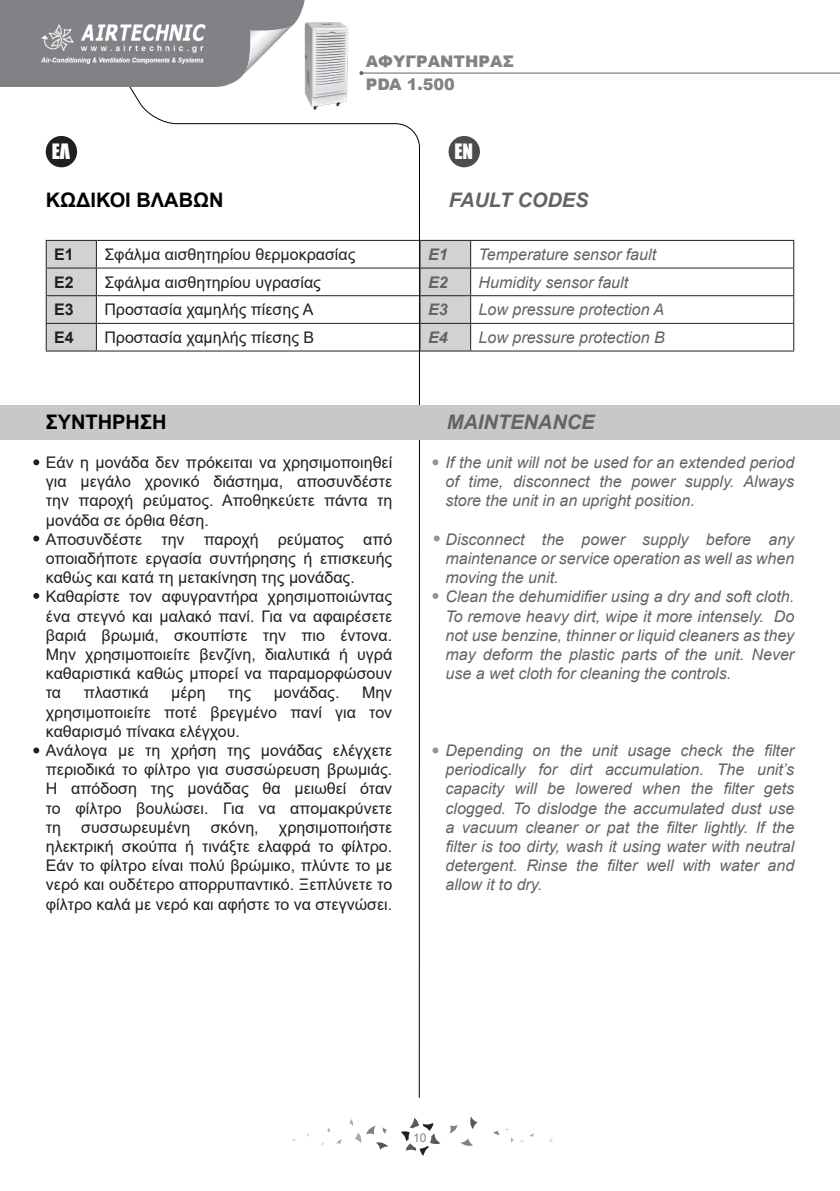
<style>
.page{position:relative;width:840px;height:1191px;background:#fff}
.page>*{position:absolute;margin:0;border:0;box-sizing:border-box;transform-origin:0 0}
.t1{font:700 20px "Arial";color:#000}
.t2{font:italic 700 20px "Arial";color:#636366}
.t3{font:19.4px "Impact";color:#fff}
.t4{font:16px/19.2px "Arial";color:#231f20;text-align:justify}
.t5{font:italic 16px/19.2px "Arial";color:#636366;text-align:justify}
.t6{font:900 16px "Arial";color:#808285}
.t7{font:700 16px "Arial";color:#231f20}
.t8{font:italic 700 16px "Arial";color:#636366}
.t9{font:12px "Arial";color:#808285}
</style>
<div class="page">
<svg style="left:401px;top:1118px;width:39px;height:37px"></svg>
<svg style="left:349px;top:1119px;width:39px;height:30px"></svg>
<svg style="left:337px;top:1139px;width:5px;height:4px"></svg>
<svg style="left:449px;top:1116px;width:28px;height:30px"></svg>
<svg style="left:493px;top:1128px;width:20px;height:14px"></svg>
<svg style="left:520px;top:1133px;width:14px;height:9px"></svg>
<div style="left:408px;top:1125px;width:23px;height:23px;background:#fff;border-radius:50%"></div>
<svg style="left:73px;top:72px;width:347px;height:1026px"></svg>
<div style="left:0;top:405px;width:839px;height:34px;background:#c7c8ca"></div>
<svg style="left:33px;top:459px;width:6px;height:6px"></svg>
<svg style="left:33px;top:535px;width:6px;height:6px"></svg>
<svg style="left:33px;top:747px;width:6px;height:6px"></svg>
<svg style="left:33px;top:593px;width:6px;height:6px"></svg>
<svg style="left:432px;top:459px;width:6px;height:6px"></svg>
<svg style="left:433px;top:535px;width:6px;height:6px"></svg>
<svg style="left:432px;top:593px;width:6px;height:6px"></svg>
<svg style="left:432px;top:747px;width:6px;height:6px"></svg>
<hr style="left:96px;top:240px;width:324px;height:1px;background:#231f20">
<hr style="left:470px;top:240px;width:323px;height:1px;background:#231f20">
<hr style="left:96px;top:267px;width:324px;height:1px;background:#231f20">
<hr style="left:470px;top:267px;width:323px;height:1px;background:#231f20">
<hr style="left:96px;top:295px;width:324px;height:1px;background:#231f20">
<hr style="left:470px;top:295px;width:323px;height:1px;background:#231f20">
<hr style="left:96px;top:323px;width:324px;height:1px;background:#231f20">
<svg style="left:46px;top:240px;width:51px;height:110px;background:#c5c5c7"></svg>
<hr style="left:470px;top:323px;width:323px;height:1px;background:#231f20">
<svg style="left:419px;top:240px;width:52px;height:110px;background:#c3c3c5"></svg>
<hr style="left:46px;top:350px;width:50px;height:1px;background:#231f20">
<hr style="left:96px;top:350px;width:324px;height:1px;background:#231f20">
<hr style="left:420px;top:350px;width:50px;height:1px;background:#231f20">
<hr style="left:470px;top:350px;width:323px;height:1px;background:#231f20">
<div style="left:46px;top:136px;width:31px;height:31px;background:#231f20;border-radius:50%"></div>
<div style="left:448px;top:136px;width:31px;height:31px;background:#4b4c4d;border-radius:50%"></div>
<hr style="left:361px;top:73px;width:478px;height:1px;background:#636366">
<svg style="left:359px;top:71px;width:4px;height:4px"></svg>
<svg style="left:216px;top:0;width:89px;height:87px"></svg>
<div style="left:0;top:0;width:216px;height:87px;background:#808285"></div>
<img style="left:41px;top:24px;width:165px;height:40px">
<img style="left:301px;top:20px;width:48px;height:90px">
<p class="t6" style="left:365px;top:50px;width:150px">ΑΦΥΓΡΑΝΤΗΡΑΣ</p>
<p class="t6" style="left:365px;top:73px;width:90px">PDA 1.500</p>
<p class="t3" style="left:52px;top:136px;width:20px">ΕΛ</p>
<p class="t3" style="left:454px;top:136px;width:20px">EN</p>
<p class="t1" style="left:46px;top:186px;width:179px">ΚΩΔΙΚΟΙ ΒΛΑΒΩΝ</p>
<p class="t2" style="left:448px;top:187px;width:141px">FAULT CODES</p>
<p class="t7" style="left:54px;top:243px;width:21px">E1</p>
<p class="t4" style="left:104px;top:245px;width:252px">Σφάλμα αισθητηρίου θερμοκρασίας</p>
<p class="t8" style="left:428px;top:244px;width:21px">E1</p>
<p class="t5" style="left:478px;top:245px;width:179px">Temperature sensor fault</p>
<p class="t7" style="left:54px;top:271px;width:21px">E2</p>
<p class="t4" style="left:104px;top:272px;width:218px">Σφάλμα αισθητηρίου υγρασίας</p>
<p class="t8" style="left:428px;top:271px;width:21px">E2</p>
<p class="t5" style="left:478px;top:273px;width:151px">Humidity sensor fault</p>
<p class="t7" style="left:54px;top:298px;width:21px">E3</p>
<p class="t4" style="left:104px;top:300px;width:210px">Προστασία χαμηλής πίεσης Α</p>
<p class="t8" style="left:428px;top:299px;width:21px">E3</p>
<p class="t5" style="left:478px;top:300px;width:187px">Low pressure protection A</p>
<p class="t7" style="left:54px;top:326px;width:21px">E4</p>
<p class="t4" style="left:104px;top:328px;width:211px">Προστασία χαμηλής πίεσης Β</p>
<p class="t8" style="left:428px;top:327px;width:21px">E4</p>
<p class="t5" style="left:478px;top:328px;width:187px">Low pressure protection B</p>
<p class="t1" style="left:46px;top:408px;width:122px">ΣΥΝΤΗΡΗΣΗ</p>
<p class="t4" style="left:46px;top:452px;width:348px">Εάν η μονάδα δεν πρόκειται να χρησιμοποιηθεί για μεγάλο χρονικό διάστημα, αποσυνδέστε την παροχή ρεύματος. Αποθηκεύετε πάντα τη μονάδα σε όρθια θέση.</p>
<p class="t4" style="left:46px;top:529px;width:348px">Αποσυνδέστε την παροχή ρεύματος από οποιαδήποτε εργασία συντήρησης ή επισκευής καθώς και κατά τη μετακίνηση της μονάδας.</p>
<p class="t4" style="left:46px;top:587px;width:348px">Καθαρίστε τον αφυγραντήρα χρησιμοποιώντας ένα στεγνό και μαλακό πανί. Για να αφαιρέσετε βαριά βρωμιά, σκουπίστε την πιο έντονα.<br>Μην χρησιμοποιείτε βενζίνη, διαλυτικά ή υγρά καθαριστικά καθώς μπορεί να παραμορφώσουν τα</p>
<p class="t4" style="left:84px;top:683px;width:66px">πλαστικά</p>
<p class="t4" style="left:171px;top:683px;width:36px">μέρη</p>
<p class="t4" style="left:228px;top:683px;width:24px">της</p>
<p class="t4" style="left:273px;top:683px;width:67px">μονάδας.</p>
<p class="t4" style="left:46px;top:683px;width:348px;text-indent:316px">Μην χρησιμοποιείτε ποτέ βρεγμένο πανί για τον καθαρισμό πίνακα ελέγχου.</p>
<p class="t4" style="left:46px;top:740px;width:348px">Ανάλογα με τη χρήση της μονάδας ελέγχετε περιοδικά το φίλτρο για συσσώρευση βρωμιάς.<br>Η απόδοση της μονάδας θα μειωθεί όταν το φίλτρο βουλώσει. Για να απομακρύνετε τη</p>
<p class="t4" style="left:46px;top:817px;width:348px;text-indent:233px">χρησιμοποιήστε ηλεκτρική σκούπα ή τινάξτε ελαφρά το φίλτρο.<br>Εάν το φίλτρο είναι πολύ βρώμικο, πλύντε το με νερό και ουδέτερο απορρυπαντικό. Ξεπλύνετε το φίλτρο καλά με νερό και αφήστε το να στεγνώσει.</p>
<p class="t4" style="left:81px;top:817px;width:111px">συσσωρευμένη</p>
<p class="t4" style="left:211px;top:817px;width:49px">σκόνη,</p>
<p class="t2" style="left:446px;top:409px;width:149px">ΜΑΙΝΤΕΝΑNCE</p>
<p class="t5" style="left:445px;top:453px;width:350px">If the unit will not be used for an extended period of time, disconnect the power supply. Always store the unit in an upright position.</p>
<p class="t5" style="left:445px;top:530px;width:350px">Disconnect the power supply before any maintenance or service operation as well as when moving the unit.</p>
<p class="t5" style="left:445px;top:587px;width:350px">Clean the dehumidifier using a dry and soft cloth.<br>To remove heavy dirt, wipe it more intensely. Do not use benzine, thinner or liquid cleaners as they may deform the plastic parts of the unit. Never use a wet cloth for cleaning the controls.</p>
<p class="t5" style="left:445px;top:741px;width:350px">Depending on the unit usage check the filter periodically for dirt accumulation. The unit’s capacity will be lowered when the filter gets clogged. To dislodge the accumulated dust use a vacuum cleaner or pat the filter lightly. If the filter is too dirty, wash it using water with neutral detergent. Rinse the filter well with water and allow it to dry.</p>
<p class="t9" style="left:413px;top:1129px;width:15px">10</p>
</div>
